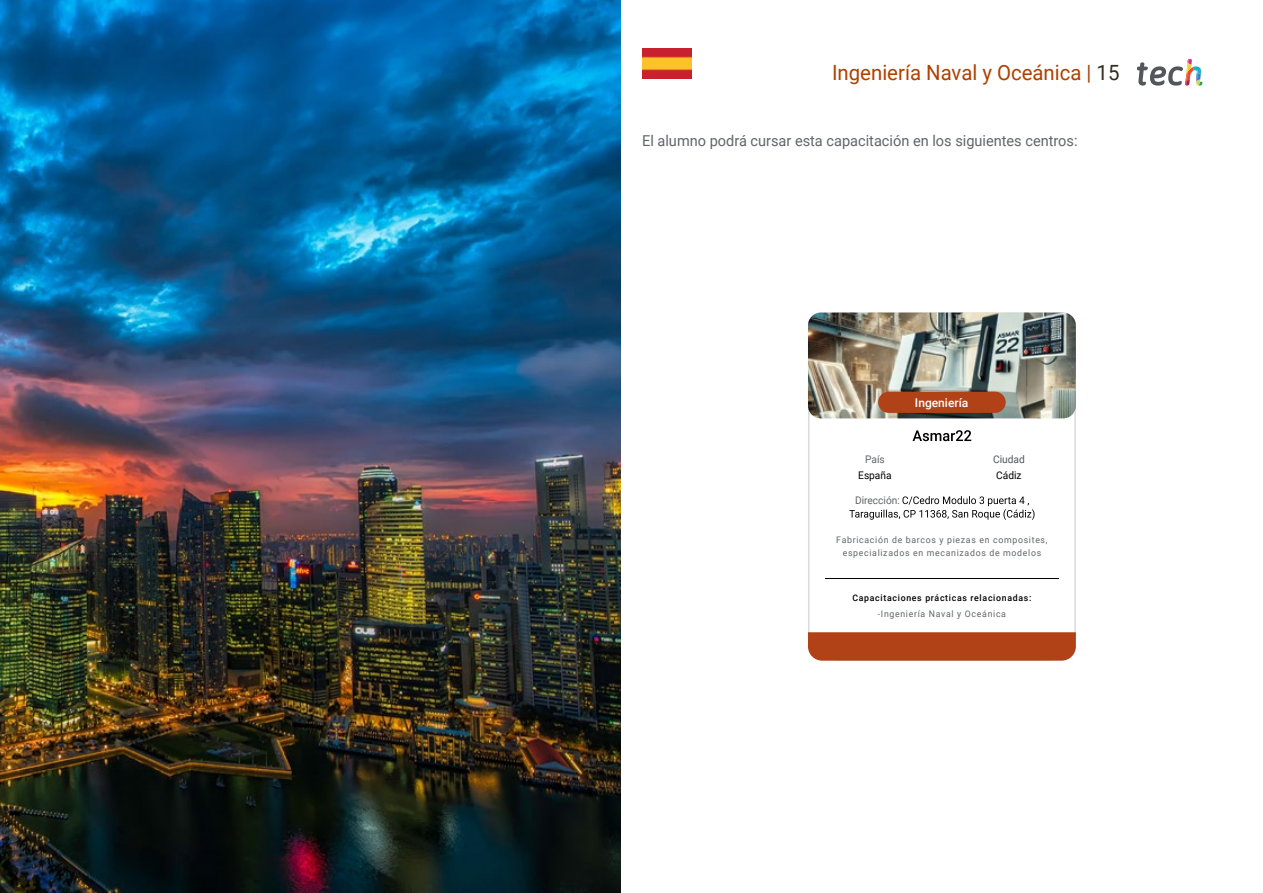
<style>
.page{position:relative;width:1263px;height:893px;background:#fff}
.page>*{position:absolute;margin:0;border:0;box-sizing:border-box;transform-origin:0 0}
.t1{font:21px "Roboto";color:#ae4000}
.t2{font:15px "Roboto";color:#61646a}
.t3{font:500 12px "Roboto";color:#fff}
.t4{font:10.5px "Roboto";color:#61646a}
.t5{font:10.5px "Roboto";color:#000}
.t6{font:10.5px "Roboto";color:#52555b}
.t7{font:9px/13.5px "Roboto";letter-spacing:.08em;color:#61646a;text-align:center}
.t8{font:500 9px "Roboto";letter-spacing:.08em;color:#000}
.s1{color:#312e20}
</style>
<div class="page">
<img style="left:0;top:0;width:621px;height:893px">
<img style="left:642px;top:49px;width:49px;height:30px">
<svg style="left:1137px;top:59px;width:65px;height:27px"></svg>
<svg style="left:808px;top:312px;width:268px;height:320px"></svg>
<hr style="left:825px;top:578px;width:234px;height:1px;background:#000">
<svg style="left:912px;top:430px;width:59px;height:11px"></svg>
<svg style="left:849px;top:496px;width:185px;height:24px"></svg>
<svg style="left:808px;top:632px;width:268px;height:29px"></svg>
<img style="left:808px;top:313px;width:268px;height:105px">
<div style="left:878px;top:392px;width:128px;height:21px;background:#b14218;border-radius:11px"></div>
<h1 class="t1" style="left:832px;top:57px;width:289px">Ingeniería Naval y Oceánica | <span class="s1">15</span></h1>
<h2 class="t2" style="left:642px;top:131px;width:437px">El alumno podrá cursar esta capacitación en los siguientes centros:</h2>
<p class="t4" style="left:865px;top:452px;width:21px">País</p>
<p class="t5" style="left:858px;top:468px;width:35px">España</p>
<h3 class="t3" style="left:915px;top:394px;width:55px">Ingeniería</h3>
<p class="t6" style="left:993px;top:452px;width:33px">Ciudad</p>
<p class="t5" style="left:996px;top:468px;width:27px">Cádiz</p>
<p class="t4" style="left:855px;top:493px;width:46px">Dirección:</p>
<p class="t7" style="left:836px;top:533px;width:213px">Fabricación de barcos y piezas en composites, especializados en mecanizados de modelos</p>
<p class="t8" style="left:852px;top:591px;width:180px">Capacitaciones prácticas relacionadas:</p>
<p class="t7" style="left:878px;top:607px;width:130px">-Ingeniería Naval y Oceánica</p>
</div>
